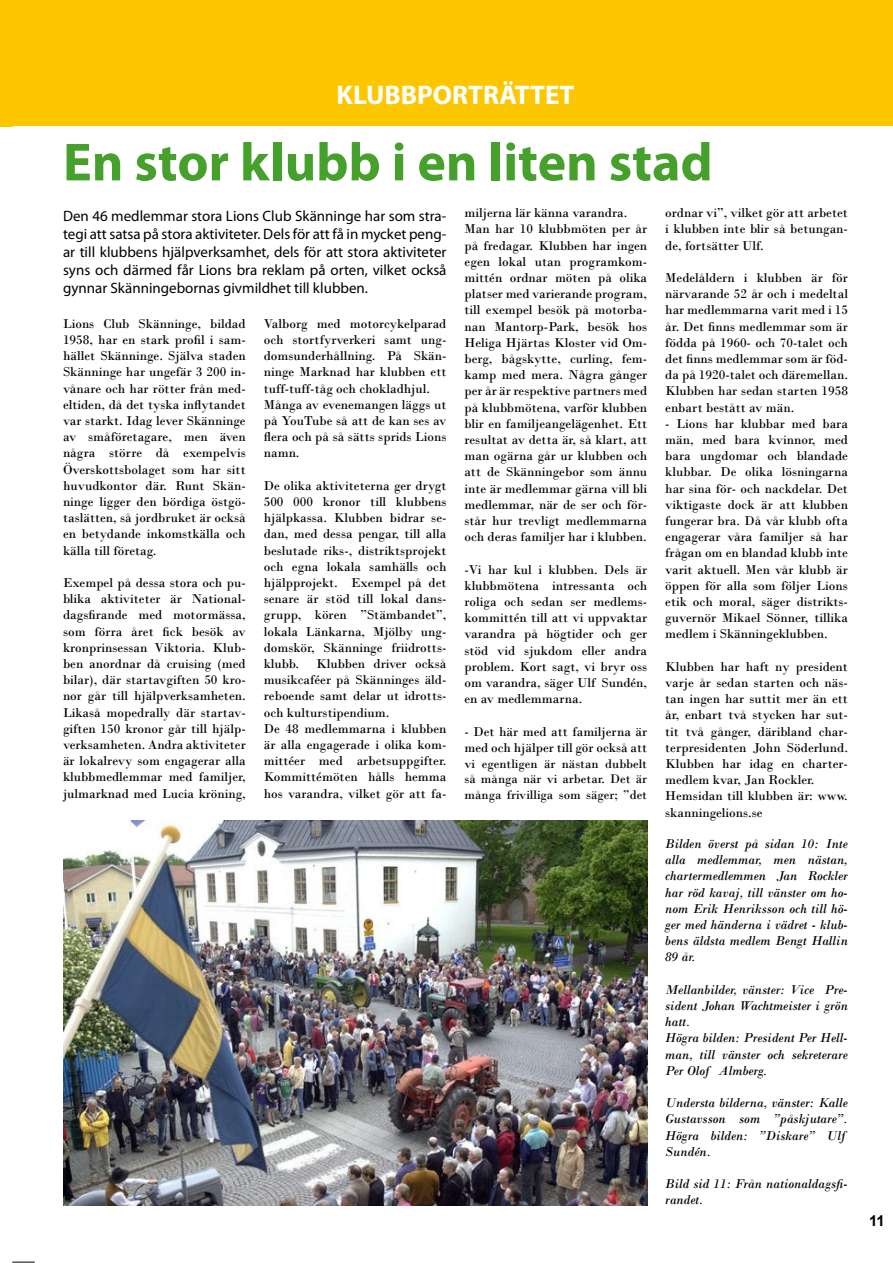
<style>
.page{position:relative;width:893px;height:1263px;background:#fff}
.page>*{position:absolute;margin:0;border:0;box-sizing:border-box;transform-origin:0 0}
.t1{font:700 54px "Myriad Pro";color:#45a12b}
.t2{font:700 27px "Myriad Pro";color:#fff}
.t3{font:15px/18px "Myriad Pro";color:#000;text-align:justify}
.t4{font:700 15px "Arial";color:#000}
.t5{font:13.5px/16.2px "Bodoni";color:#000;text-align:justify}
.t6{font:italic 13.5px/16.2px "Bodoni";color:#000}
.t7{font:13.05px/15.8px "Bodoni";color:#000;text-align:justify}
</style>
<div class="page">
<div style="left:0;top:0;width:12px;height:127px;background:#fdc700"></div>
<div style="left:0;top:0;width:893px;height:125px;background:#fdc700"></div>
<img style="left:63px;top:820px;width:584px;height:386px">
<svg style="left:12px;top:1262px;width:23px;height:1px"></svg>
<h2 class="t2" style="left:337px;top:77px;width:239px">KLUBBPORTRÄTTET</h2>
<h1 class="t1" style="left:63px;top:127px;width:651px">En stor klubb i en liten stad</h1>
<p class="t3" style="left:63px;top:207px;width:385px">Den 46 medlemmar stora Lions Club Skänninge har som stra&shy;tegi att satsa på stora aktiviteter. Dels för att få in mycket peng&shy;ar till klubbens hjälpverksamhet, dels för att stora aktiviteter syns och därmed får Lions bra reklam på orten, vilket också gynnar Skänningebornas givmildhet till klubben.</p>
<p class="t5" style="left:464px;top:205px;width:184px;text-align:left">miljerna lär känna varandra.<br>Man har 10 klubbmöten per år på fredagar. Klubben har ingen egen lokal utan programkom&shy;mittén ordnar möten på olika platser med varierande program, till exempel besök på motorba&shy;nan Mantorp-Park, besök hos<br>Heliga Hjärtas Kloster vid Om&shy;berg, bågskytte, curling, fem&shy;kamp med mera. Några gånger per år är respektive partners med på klubbmötena, varför klubben blir en familjeangelägenhet. Ett resultat av detta är, så klart, att man ogärna går ur klubben och att de Skänningebor som ännu inte är medlemmar gärna vill bli medlemmar, när de ser och för&shy;står hur trevligt medlemmarna och deras familjer har i klubben.</p>
<p class="t5" style="left:464px;top:561px;width:184px">-Vi har kul i klubben. Dels är klubbmötena intressanta och roliga och sedan ser medlems&shy;kommittén till att vi uppvaktar varandra på högtider och ger stöd vid sjukdom eller andra problem. Kort sagt, vi bryr oss om varandra, säger Ulf Sundén, en av medlemmarna.</p>
<p class="t5" style="left:464px;top:723px;width:184px">- Det här med att familjerna är med och hjälper till gör också att</p>
<p class="t7" style="left:464px;top:755px;width:184px">vi egentligen är nästan dubbelt så många när vi arbetar. Det är många frivilliga som säger; ”det</p>
<p class="t5" style="left:665px;top:205px;width:184px">ordnar vi”, vilket gör att arbetet i klubben inte blir så betungan&shy;de, fortsätter Ulf.</p>
<p class="t5" style="left:665px;top:269px;width:184px">Medelåldern i klubben är för närvarande 52 år och i medeltal har medlemmarna varit med i 15 år. Det finns medlemmar som är födda på 1960- och 70-talet och det finns medlemmar som är föd&shy;da på 1920-talet och däremellan.<br>Klubben har sedan starten 1958 enbart bestått av män.</p>
<p class="t5" style="left:665px;top:415px;width:184px">- Lions har klubbar med bara män, med bara kvinnor, med bara ungdomar och blandade klubbar. De olika lösningarna har sina för- och nackdelar. Det viktigaste dock är att klubben fungerar bra. Då vår klubb ofta engagerar våra familjer så har frågan om en blandad klubb inte varit aktuell. Men vår klubb är öppen för alla som följer Lions etik och moral, säger distrikts&shy;guvernör Mikael Sönner, tillika medlem i Skänningeklubben.</p>
<p class="t5" style="left:665px;top:658px;width:184px;text-align:left">Klubben har haft ny president varje år sedan starten och näs&shy;tan ingen har suttit mer än ett år, enbart två stycken har sut&shy;tit två gånger, däribland char&shy;terpresidenten John Söderlund.<br>Klubben har idag en charter&shy;medlem kvar, Jan Rockler.<br>Hemsidan till klubben är: www. skanningelions.se</p>
<p class="t6" style="left:665px;top:835px;width:184px;text-align:justify">Bilden överst på sidan 10: Inte alla medlemmar, men nästan, chartermedlemmen Jan Rockler har röd kavaj, till vänster om ho&shy;nom Erik Henriksson och till hö&shy;ger med händerna i vädret - klub&shy;bens äldsta medlem Bengt Hallin 89 år.</p>
<p class="t6" style="left:665px;top:981px;width:184px">Mellanbilder, vänster: Vice Pre&shy;sident Johan Wachtmeister i grön hatt.<br>Högra bilden: President Per Hell&shy;man, till vänster och sekreterare<br>Per Olof Almberg.</p>
<p class="t6" style="left:665px;top:1095px;width:184px">Understa bilderna, vänster: Kalle<br>Gustavsson som ”påskjutare”.<br>Högra bilden: ”Diskare” Ulf<br>Sundén.</p>
<p class="t6" style="left:665px;top:1176px;width:184px">Bild sid 11: Från nationaldagsfi&shy;randet.</p>
<p class="t5" style="left:264px;top:315px;width:184px;text-align:left">Valborg med motorcykelparad och stortfyrverkeri samt ung&shy;domsunderhållning. På Skän&shy;ninge Marknad har klubben ett tuff-tuff-tåg och chokladhjul.<br>Många av evenemangen läggs ut på YouTube så att de kan ses av flera och på så sätts sprids Lions namn.</p>
<p class="t5" style="left:264px;top:477px;width:184px;text-align:left">De olika aktiviteterna ger drygt<br>500 000 kronor till klubbens hjälpkassa. Klubben bidrar se&shy;dan, med dessa pengar, till alla beslutade riks-, distriktsprojekt och egna lokala samhälls och hjälpprojekt. Exempel på det senare är stöd till lokal dans&shy;grupp, kören ”Stämbandet”, lokala Länkarna, Mjölby ung&shy;domskör, Skänninge friidrotts&shy;klubb. Klubben driver också musikcaféer på Skänninges äld&shy;reboende samt delar ut idrotts&shy;och kulturstipendium.<br>De 48 medlemmarna i klubben är alla engagerade i olika kom&shy;mittéer med arbetsuppgifter.<br>Kommittémöten hålls hemma hos varandra, vilket gör att fa-</p>
<p class="t5" style="left:63px;top:315px;width:184px">Lions Club Skänninge, bildad 1958, har en stark profil i sam&shy;hället Skänninge. Själva staden Skänninge har ungefär 3 200 in&shy;vånare och har rötter från med&shy;eltiden, då det tyska inflytandet var starkt. Idag lever Skänninge av småföretagare, men även några större då exempelvis Överskottsbolaget som har sitt huvudkontor där. Runt Skän&shy;ninge ligger den bördiga östgö&shy;taslätten, så jordbruket är också en betydande inkomstkälla och källa till företag.</p>
<p class="t5" style="left:63px;top:574px;width:184px">Exempel på dessa stora och pu&shy;blika aktiviteter är National&shy;dagsfirande med motormässa, som förra året fick besök av kronprinsessan Viktoria. Klub&shy;ben anordnar då cruising (med bilar), där startavgiften 50 kro&shy;nor går till hjälpverksamheten.<br>Likaså mopedrally där startav&shy;giften 150 kronor går till hjälp&shy;verksamheten. Andra aktiviteter är lokalrevy som engagerar alla klubbmedlemmar med familjer, julmarknad med Lucia kröning,</p>
<p class="t4" style="left:869px;top:1211px;width:17px">11</p>
</div>
